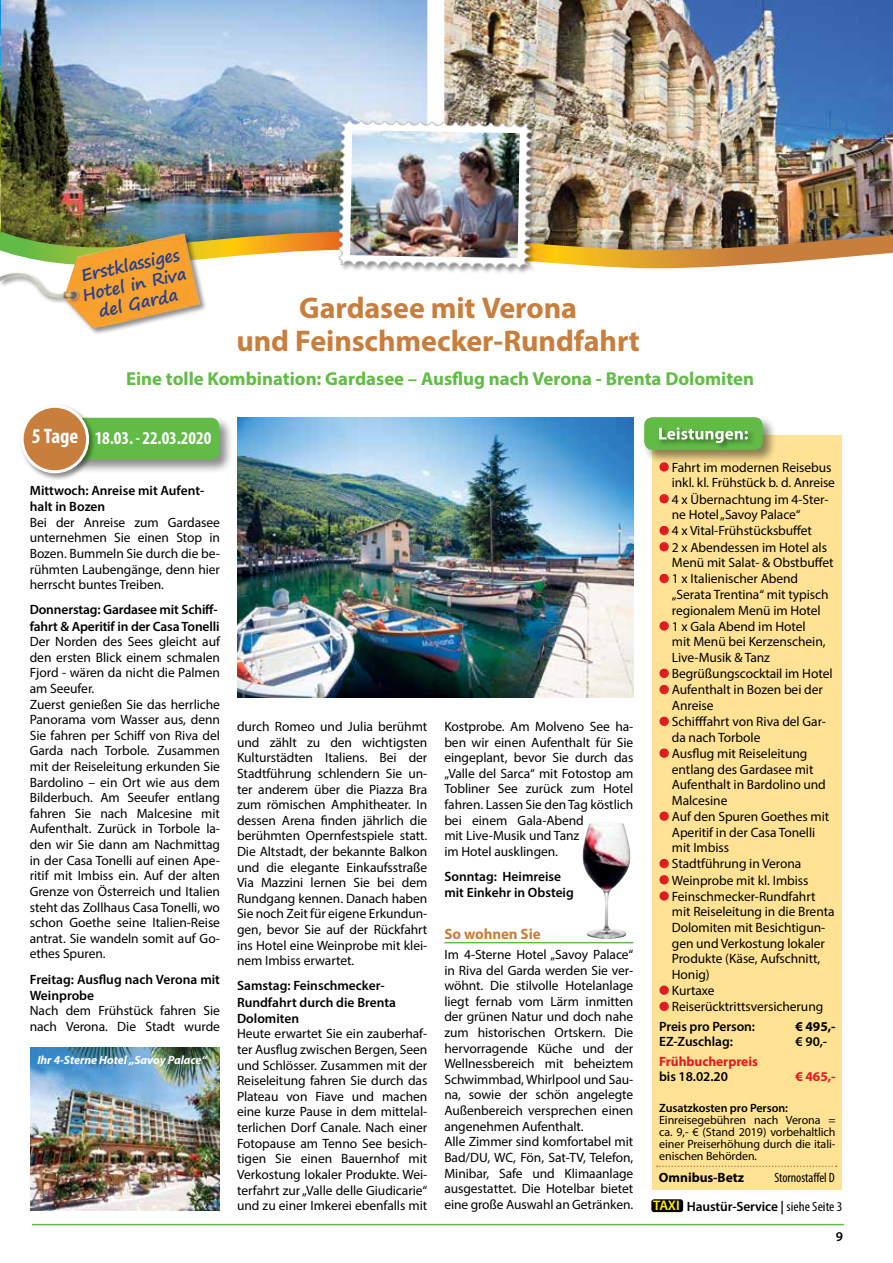
<style>
.page{position:relative;width:893px;height:1263px;background:#fff}
.page>*{position:absolute;margin:0;border:0;box-sizing:border-box;transform-origin:0 0}
.t1{font:700 30px/33px "Myriad Pro";letter-spacing:-.005em;color:#c87e3c;text-align:center}
.t2{font:700 18.75px "Myriad Pro";color:#62bb46}
.t3{font:700 condensed 18px "Myriad Pro";letter-spacing:-.005em;color:#fff}
.t4{font:700 16.5px/19.5px "Segoe Print";color:#25408f;text-align:center}
.t5{font:700 15px "Myriad Pro";letter-spacing:-.005em;color:#c87e3c}
.t6{font:13.5px/15.6px "Myriad Pro";letter-spacing:-.005em;color:#000}
.t7{font:600 13.5px/16.2px "Myriad Pro";color:#000}
.t8{font:700 13.5px "Myriad Pro";letter-spacing:-.005em;color:#e11b22}
.t9{font:700 13.5px "Myriad Pro";letter-spacing:-.005em;color:#000}
.t10{font:condensed 13.5px "Myriad Pro";letter-spacing:-.005em;color:#000}
.t11{font:12px/12px "Myriad Pro";letter-spacing:-.005em;color:#000;text-align:justify}
.t12{font:italic 700 12px "Myriad Pro";letter-spacing:-.005em;color:#fff}
.t13{font:600 12px "Myriad Pro";letter-spacing:-.005em;color:#000}
.s1{font-size:21px}
.s2{color:#e11b22}
.s3{font-weight:600}
.s4{font-size:13.95px;color:#fff200}
.s5{font-weight:400;font-stretch:condensed}
</style>
<div class="page">
<hr style="left:32px;top:1224px;width:812px;height:1px;background:#62bb46">
<div style="left:651px;top:1199px;width:32px;height:13px;background:#000;border-radius:3px"></div>
<img style="left:444px;top:0;width:449px;height:216px">
<img style="left:1px;top:0;width:426px;height:216px">
<div style="left:28px;top:416px;width:205px;height:58px;background:#000;opacity:.45"></div>
<div style="left:30px;top:418px;width:189px;height:42px;background:#62bb46;border-radius:9px"></div>
<div style="left:19px;top:403px;width:78px;height:78px;background:#000;opacity:.45"></div>
<div style="left:22px;top:406px;width:66px;height:66px;background:#c87e3c;border-radius:50%"></div>
<div style="left:21px;top:405px;width:68px;height:68px;border:3px solid #fff;border-radius:50%"></div>
<hr style="left:444px;top:942px;width:189px;height:1px;background:#62bb46">
<div style="left:652px;top:435px;width:190px;height:754px;background:#ffe293"></div>
<svg style="left:657px;top:1165px;width:180px;height:2px"></svg>
<div style="left:642px;top:415px;width:135px;height:49px;background:#000;opacity:.45"></div>
<div style="left:644px;top:417px;width:119px;height:33px;background:#62bb46;border-radius:9px"></div>
<div style="left:657px;top:426px;width:98px;height:24px;background:#000;opacity:.45"></div>
<svg style="left:659px;top:427px;width:89px;height:16px"></svg>
<img style="left:0;top:0;width:1px;height:215px">
<svg style="left:0;top:215px;width:27px;height:1px"></svg>
<img style="left:0;top:216px;width:893px;height:53px">
<div style="left:338px;top:119px;width:201px;height:156px;background:#000;opacity:.45"></div>
<img style="left:339px;top:120px;width:193px;height:148px">
<img style="left:350px;top:130px;width:170px;height:128px">
<div style="left:0;top:232px;width:207px;height:104px;background:#000;opacity:.45"></div>
<img style="left:0;top:234px;width:182px;height:60px">
<img style="left:238px;top:418px;width:396px;height:279px">
<img style="left:31px;top:1048px;width:188px;height:163px">
<img style="left:582px;top:822px;width:23px;height:49px">
<svg style="left:658px;top:461px;width:25px;height:11px"></svg>
<svg style="left:659px;top:494px;width:10px;height:10px"></svg>
<svg style="left:659px;top:525px;width:10px;height:27px"></svg>
<svg style="left:659px;top:573px;width:10px;height:11px"></svg>
<svg style="left:659px;top:621px;width:10px;height:10px"></svg>
<svg style="left:659px;top:668px;width:10px;height:27px"></svg>
<svg style="left:659px;top:716px;width:10px;height:10px"></svg>
<svg style="left:659px;top:748px;width:10px;height:10px"></svg>
<svg style="left:659px;top:811px;width:10px;height:10px"></svg>
<svg style="left:659px;top:858px;width:10px;height:43px"></svg>
<svg style="left:659px;top:985px;width:10px;height:26px"></svg>
<p class="t4" style="left:76px;top:266px;width:107px;rotate:-12deg">Erstklassiges<br>Hotel in Riva del Garda</p>
<h1 class="t1" style="left:236px;top:290px;width:405px">Gardasee mit Verona<br>und Feinschmecker-Rundfahrt</h1>
<h2 class="t2" style="left:126px;top:367px;width:629px">Eine tolle Kombination: Gardasee – Ausflug nach Verona - Brenta Dolomiten</h2>
<h3 class="t3" style="left:32px;top:427px;width:181px"><span class="s1">5 Tage</span> 18.03. - 22.03.2020</h3>
<p class="t7" style="left:30px;top:482px;width:176px">Mittwoch: Anreise mit Aufent&shy;halt in Bozen</p>
<p class="t6" style="left:30px;top:514px;width:192px;text-align:justify">Bei der Anreise zum Gardasee unternehmen Sie einen Stop in Bozen. Bummeln Sie durch die be&shy;rühmten Laubengänge, denn hier herrscht buntes Treiben.</p>
<p class="t7" style="left:30px;top:601px;width:191px">Donnerstag: Gardasee mit Schiff&shy;fahrt &amp; Aperitif in der Casa Tonelli</p>
<p class="t6" style="left:30px;top:634px;width:192px">Der Norden des Sees gleicht auf den ersten Blick einem schmalen<br>Fjord - wären da nicht die Palmen am Seeufer.<br>Zuerst genießen Sie das herrliche<br>Panorama vom Wasser aus, denn<br>Sie fahren per Schiff von Riva del<br>Garda nach Torbole. Zusammen mit der Reiseleitung erkunden Sie<br>Bardolino – ein Ort wie aus dem<br>Bilderbuch. Am Seeufer entlang fahren Sie nach Malcesine mit<br>Aufenthalt. Zurück in Torbole la&shy;den wir Sie dann am Nachmittag in der Casa Tonelli auf einen Ape&shy;ritif mit Imbiss ein. Auf der alten<br>Grenze von Österreich und Italien steht das Zollhaus Casa Tonelli, wo schon Goethe seine Italien-Reise antrat. Sie wandeln somit auf Go&shy;ethes Spuren.</p>
<p class="t7" style="left:30px;top:970px;width:192px">Freitag: Ausflug nach Verona mit<br>Weinprobe</p>
<p class="t6" style="left:30px;top:1003px;width:192px">Nach dem Frühstück fahren Sie nach Verona. Die Stadt wurde</p>
<p class="t12" style="left:37px;top:1052px;width:171px">Ihr 4-Sterne Hotel „Savoy Palace“</p>
<p class="t6" style="left:237px;top:718px;width:192px;text-align:justify">durch Romeo und Julia berühmt und zählt zu den wichtigsten Kulturstädten Italiens. Bei der Stadtführung schlendern Sie un&shy;ter anderem über die Piazza Bra zum römischen Amphitheater. In dessen Arena finden jährlich die berühmten Opernfestspiele statt.<br>Die Altstadt, der bekannte Balkon und die elegante Einkaufsstraße Via Mazzini lernen Sie bei dem Rundgang kennen. Danach haben Sie noch Zeit für eigene Erkundun&shy;gen, bevor Sie auf der Rückfahrt ins Hotel eine Weinprobe mit klei&shy;nem Imbiss erwartet.</p>
<p class="t7" style="left:237px;top:977px;width:160px">Samstag: Feinschmecker-<br>Rundfahrt durch die Brenta<br>Dolomiten</p>
<p class="t6" style="left:237px;top:1026px;width:192px;text-align:justify">Heute erwartet Sie ein zauberhaf&shy;ter Ausflug zwischen Bergen, Seen und Schlösser. Zusammen mit der Reiseleitung fahren Sie durch das Plateau von Fiave und machen eine kurze Pause in dem mittelal&shy;terlichen Dorf Canale. Nach einer Fotopause am Tenno See besich&shy;tigen Sie einen Bauernhof mit Verkostung lokaler Produkte. Wei&shy;terfahrt zur „Valle delle Giudicarie“ und zu einer Imkerei ebenfalls mit</p>
<p class="t6" style="left:444px;top:718px;width:191px">Kostprobe. Am Molveno See ha&shy;ben wir einen Aufenthalt für Sie eingeplant, bevor Sie durch das „Valle del Sarca“ mit Fotostop am<br>Tobliner See zurück zum Hotel fahren. Lassen Sie den Tag köstlich bei einem Gala-Abend<br>mit Live-Musik und Tanz<br>im Hotel ausklingen.</p>
<p class="t7" style="left:444px;top:868px;width:131px">Sonntag: Heimreise mit Einkehr in Obsteig</p>
<p class="t5" style="left:444px;top:924px;width:98px">So wohnen Sie</p>
<p class="t6" style="left:444px;top:946px;width:191px">Im 4-Sterne Hotel „Savoy Palace“ in Riva del Garda werden Sie ver&shy;wöhnt. Die stilvolle Hotelanlage liegt fernab vom Lärm inmitten der grünen Natur und doch nahe zum historischen Ortskern. Die hervorragende Küche und der<br>Wellnessbereich mit beheiztem<br>Schwimmbad, Whirlpool und Sau&shy;na, sowie der schön angelegte<br>Außenbereich versprechen einen angenehmen Aufenthalt.<br>Alle Zimmer sind komfortabel mit<br>Bad/DU, WC, Fön, Sat-TV, Telefon,<br>Minibar, Safe und Klimaanlage ausgestattet. Die Hotelbar bietet eine große Auswahl an Getränken.</p>
<p class="t6" style="left:659px;top:459px;width:177px;text-align:right"><span class="s2">●</span> Fahrt im modernen Reisebus inkl. kl. Frühstück b. d. Anreise</p>
<p class="t6" style="left:672px;top:491px;width:158px;text-indent:-13px"><span class="s2">●</span> 4 x Übernachtung im 4-Ster&shy;ne Hotel „Savoy Palace“</p>
<p class="t6" style="left:659px;top:523px;width:154px"><span class="s2">●</span> 4 x Vital-Frühstücksbuffet</p>
<p class="t6" style="left:672px;top:539px;width:163px;text-indent:-13px"><span class="s2">●</span> 2 x Abendessen im Hotel als<br>Menü mit Salat- &amp; Obstbuffet</p>
<p class="t6" style="left:672px;top:571px;width:158px;text-indent:-13px"><span class="s2">●</span> 1 x Italienischer Abend „Serata Trentina“ mit typisch regionalem Menü im Hotel</p>
<p class="t6" style="left:672px;top:618px;width:155px;text-indent:-13px"><span class="s2">●</span> 1 x Gala Abend im Hotel mit Menü bei Kerzenschein,<br>Live-Musik &amp; Tanz</p>
<p class="t6" style="left:659px;top:666px;width:175px"><span class="s2">●</span> Begrüßungscocktail im Hotel</p>
<p class="t6" style="left:672px;top:682px;width:152px;text-indent:-13px"><span class="s2">●</span> Aufenthalt in Bozen bei der<br>Anreise</p>
<p class="t6" style="left:672px;top:714px;width:156px;text-indent:-13px"><span class="s2">●</span> Schifffahrt von Riva del Gar&shy;da nach Torbole</p>
<p class="t6" style="left:672px;top:745px;width:156px;text-indent:-13px"><span class="s2">●</span> Ausflug mit Reiseleitung entlang des Gardasee mit<br>Aufenthalt in Bardolino und<br>Malcesine</p>
<p class="t6" style="left:672px;top:808px;width:159px;text-indent:-13px"><span class="s2">●</span> Auf den Spuren Goethes mit<br>Aperitif in der Casa Tonelli mit Imbiss</p>
<p class="t6" style="left:659px;top:856px;width:144px"><span class="s2">●</span> Stadtführung in Verona</p>
<p class="t6" style="left:659px;top:872px;width:151px"><span class="s2">●</span> Weinprobe mit kl. Imbiss</p>
<p class="t6" style="left:672px;top:888px;width:164px;text-indent:-13px"><span class="s2">●</span> Feinschmecker-Rundfahrt mit Reiseleitung in die Brenta<br>Dolomiten mit Besichtigun&shy;gen und Verkostung lokaler<br>Produkte (Käse, Aufschnitt,<br>Honig)</p>
<p class="t6" style="left:659px;top:982px;width:57px"><span class="s2">●</span> Kurtaxe</p>
<p class="t6" style="left:659px;top:997px;width:166px;line-height:19.5px"><span class="s2">●</span> Reiserücktrittsversicherung<br><span class="s3">Preis pro Person:</span></p>
<p class="t9" style="left:796px;top:1017px;width:41px">€ 495,-</p>
<p class="t7" style="left:659px;top:1033px;width:75px">EZ-Zuschlag:</p>
<p class="t7" style="left:796px;top:1033px;width:33px">€ 90,-</p>
<p class="t8" style="left:659px;top:1052px;width:100px">Frühbucherpreis</p>
<p class="t7" style="left:659px;top:1068px;width:70px">bis 18.02.20</p>
<p class="t8" style="left:796px;top:1067px;width:41px">€ 465,-</p>
<p class="t13" style="left:659px;top:1101px;width:131px">Zusatzkosten pro Person:</p>
<p class="t11" style="left:659px;top:1114px;width:178px">Einreisegebühren nach Verona = ca. 9,- € (Stand 2019) vorbehaltlich einer Preiserhöhung durch die itali&shy;enischen Behörden.</p>
<p class="t9" style="left:659px;top:1168px;width:87px">Omnibus-Betz</p>
<p class="t10" style="left:774px;top:1169px;width:62px">Stornostaffel D</p>
<p class="t7" style="left:653px;top:1198px;width:191px"><span class="s4">TAXI</span> Haustür-Service | <span class="s5">siehe Seite 3</span></p>
<p class="t7" style="left:836px;top:1227px;width:9px">9</p>
</div>
